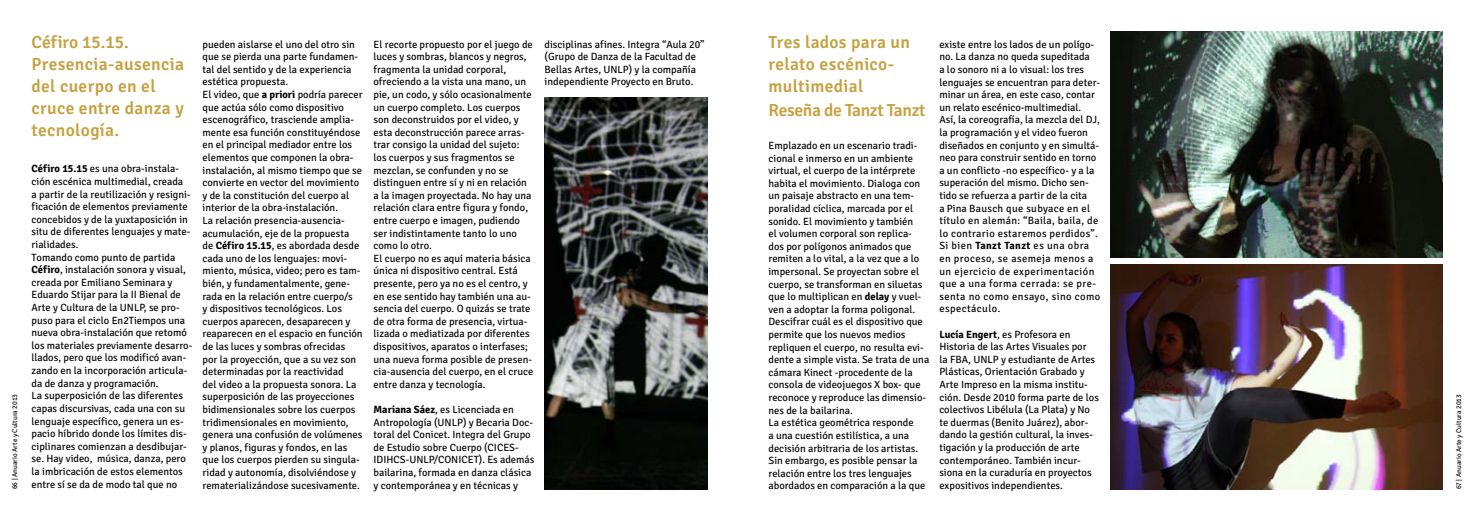
<style>
.page{position:relative;width:1474px;height:521px;background:#fff}
.page>*{position:absolute;margin:0;border:0;box-sizing:border-box;transform-origin:0 0}
.t1{font:600 17.5px/21.9px "Signika Negative";letter-spacing:.02em;color:#c6a141}
.t2{font:600 17.5px "Signika Negative";letter-spacing:-.02em;color:#c6a141}
.t3{font:10.5px/12.6px "Signika Negative";color:#000}
.t4{font:7px "Signika Negative";color:#000}
.s1{font-weight:700}
</style>
<div class="page">
<img style="left:544px;top:98px;width:164px;height:391px">
<img style="left:1110px;top:32px;width:332px;height:226px">
<img style="left:1110px;top:264px;width:332px;height:225px">
<p class="t4" style="left:11px;top:489px;width:97px;rotate:-90deg">66 | Anuario Arte y Cultura 2013</p>
<h1 class="t1" style="left:32px;top:32px;width:154px">Céfiro 15.15.<br>Presencia-ausencia del cuerpo en el cruce entre danza y tecnología.</h1>
<h1 class="t1" style="left:768px;top:32px;width:143px">Tres lados para un relato escénico&shy;multimedial</h1>
<p class="t3" style="left:544px;top:38px;width:161px">disciplinas afines. Integra “Aula 20” (Grupo de Danza de la Facultad de Bellas Artes, UNLP) y la compañía independiente Proyecto en Bruto.</p>
<p class="t3" style="left:939px;top:38px;width:162px">existe entre los lados de un polígo&shy;no. La danza no queda supeditada<br>a lo sonoro ni a lo visual: los tres lenguajes se encuentran para deter&shy;minar un área, en este caso, contar un relato escénico-multimedial.<br>Así, la coreografía, la mezcla del DJ, la programación y el video fueron diseñados en conjunto y en simultá&shy;neo para construir sentido en torno a un conflicto -no específico- y a la superación del mismo. Dicho sen&shy;tido se refuerza a partir de la cita<br>a Pina Bausch que subyace en el título en alemán: “Baila, baila, de lo contrario estaremos perdidos”.<br>Si bien <span class="s1">Tanzt Tanzt</span> es una obra en proceso, se asemeja menos a un ejercicio de experimentación que a una forma cerrada: se pre&shy;senta no como ensayo, sino como espectáculo.</p>
<p class="t3" style="left:939px;top:328px;width:161px"><span class="s1">Lucía Engert</span>, es Profesora en Historia de las Artes Visuales por<br>la FBA, UNLP y estudiante de Artes Plásticas, Orientación Grabado y Arte Impreso en la misma institu&shy;ción. Desde 2010 forma parte de los colectivos Libélula (La Plata) y No te duermas (Benito Juárez), abor&shy;dando la gestión cultural, la inves&shy;tigación y la producción de arte contemporáneo. También incur&shy;siona en la curaduría en proyectos</p>
<p class="t3" style="left:202px;top:38px;width:162px">pueden aislarse el uno del otro sin que se pierda una parte fundamen&shy;tal del sentido y de la experiencia estética propuesta.<br>El video, que <span class="s1">a priori</span> podría parecer que actúa sólo como dispositivo escenográfico, trasciende amplia&shy;mente esa función constituyéndose en el principal mediador entre los elementos que componen la obra&shy;instalación, al mismo tiempo que se convierte en vector del movimiento y de la constitución del cuerpo al interior de la obra-instalación.<br>La relación presencia-ausencia&shy;acumulación, eje de la propuesta de <span class="s1">Céfiro 15.15</span>, es abordada desde cada uno de los lenguajes: movi&shy;miento, música, video; pero es tam&shy;bién, y fundamentalmente, gene&shy;rada en la relación entre cuerpo/s<br>y dispositivos tecnológicos. Los cuerpos aparecen, desaparecen y reaparecen en el espacio en función de las luces y sombras ofrecidas por la proyección, que a su vez son determinadas por la reactividad<br>del video a la propuesta sonora. La superposición de las proyecciones bidimensionales sobre los cuerpos tridimensionales en movimiento, genera una confusión de volúmenes y planos, figuras y fondos, en las que los cuerpos pierden su singula&shy;ridad y autonomía, disolviéndose y rematerializándose sucesivamente.</p>
<p class="t3" style="left:373px;top:38px;width:161px">El recorte propuesto por el juego de luces y sombras, blancos y negros, fragmenta la unidad corporal, ofreciendo a la vista una mano, un pie, un codo, y sólo ocasionalmente un cuerpo completo. Los cuerpos son deconstruidos por el video, y esta deconstrucción parece arras&shy;trar consigo la unidad del sujeto: los cuerpos y sus fragmentos se mezclan, se confunden y no se distinguen entre sí y ni en relación a la imagen proyectada. No hay una relación clara entre figura y fondo, entre cuerpo e imagen, pudiendo ser indistintamente tanto lo uno como lo otro.<br>El cuerpo no es aquí materia básica única ni dispositivo central. Está presente, pero ya no es el centro, y en ese sentido hay también una au&shy;sencia del cuerpo. O quizás se trate de otra forma de presencia, virtua&shy;lizada o mediatizada por diferentes dispositivos, aparatos o interfases; una nueva forma posible de presen&shy;cia-ausencia del cuerpo, en el cruce entre danza y tecnología.</p>
<h1 class="t2" style="left:768px;top:100px;width:158px">Reseña de Tanzt Tanzt</h1>
<p class="t3" style="left:768px;top:139px;width:162px">Emplazado en un escenario tradi&shy;cional e inmerso en un ambiente virtual, el cuerpo de la intérprete habita el movimiento. Dialoga con un paisaje abstracto en una tem&shy;poralidad cíclica, marcada por el sonido. El movimiento y también<br>el volumen corporal son replica&shy;dos por polígonos animados que remiten a lo vital, a la vez que a lo impersonal. Se proyectan sobre el cuerpo, se transforman en siluetas que lo multiplican en <span class="s1">delay</span> y vuel&shy;ven a adoptar la forma poligonal.<br>Descifrar cuál es el dispositivo que permite que los nuevos medios repliquen el cuerpo, no resulta evi&shy;dente a simple vista. Se trata de una cámara Kinect -procedente de la consola de videojuegos X box- que reconoce y reproduce las dimensio&shy;nes de la bailarina.<br>La estética geométrica responde<br>a una cuestión estilística, a una decisión arbitraria de los artistas.<br>Sin embargo, es posible pensar la relación entre los tres lenguajes abordados en comparación a la que</p>
<p class="t3" style="left:32px;top:163px;width:162px"><span class="s1">Céfiro 15.15</span> es una obra-instala&shy;ción escénica multimedial, creada<br>a partir de la reutilización y resigni&shy;ficación de elementos previamente concebidos y de la yuxtaposición in situ de diferentes lenguajes y mate&shy;rialidades.<br>Tomando como punto de partida <span class="s1">Céfiro</span>, instalación sonora y visual, creada por Emiliano Seminara y Eduardo Stijar para la II Bienal de Arte y Cultura de la UNLP, se pro&shy;puso para el ciclo En2Tiempos una nueva obra-instalación que retomó los materiales previamente desarro&shy;llados, pero que los modificó avan&shy;zando en la incorporación articula&shy;da de danza y programación.<br>La superposición de las diferentes capas discursivas, cada una con su lenguaje específico, genera un es&shy;pacio híbrido donde los límites dis&shy;ciplinares comienzan a desdibujar&shy;se. Hay video, música, danza, pero la imbricación de estos elementos entre sí se da de modo tal que no</p>
<p class="t3" style="left:373px;top:403px;width:162px"><span class="s1">Mariana Sáez</span>, es Licenciada en Antropología (UNLP) y Becaria Doc&shy;toral del Conicet. Integra del Grupo de Estudio sobre Cuerpo (CICES-IDIHCS-UNLP/CONICET). Es además bailarina, formada en danza clásica y contemporánea y en técnicas y</p>
<p class="t3" style="left:939px;top:479px;width:125px">expositivos independientes.</p>
<p class="t4" style="left:1454px;top:489px;width:97px;rotate:-90deg">67 | Anuario Arte y Cultura 2013</p>
</div>
